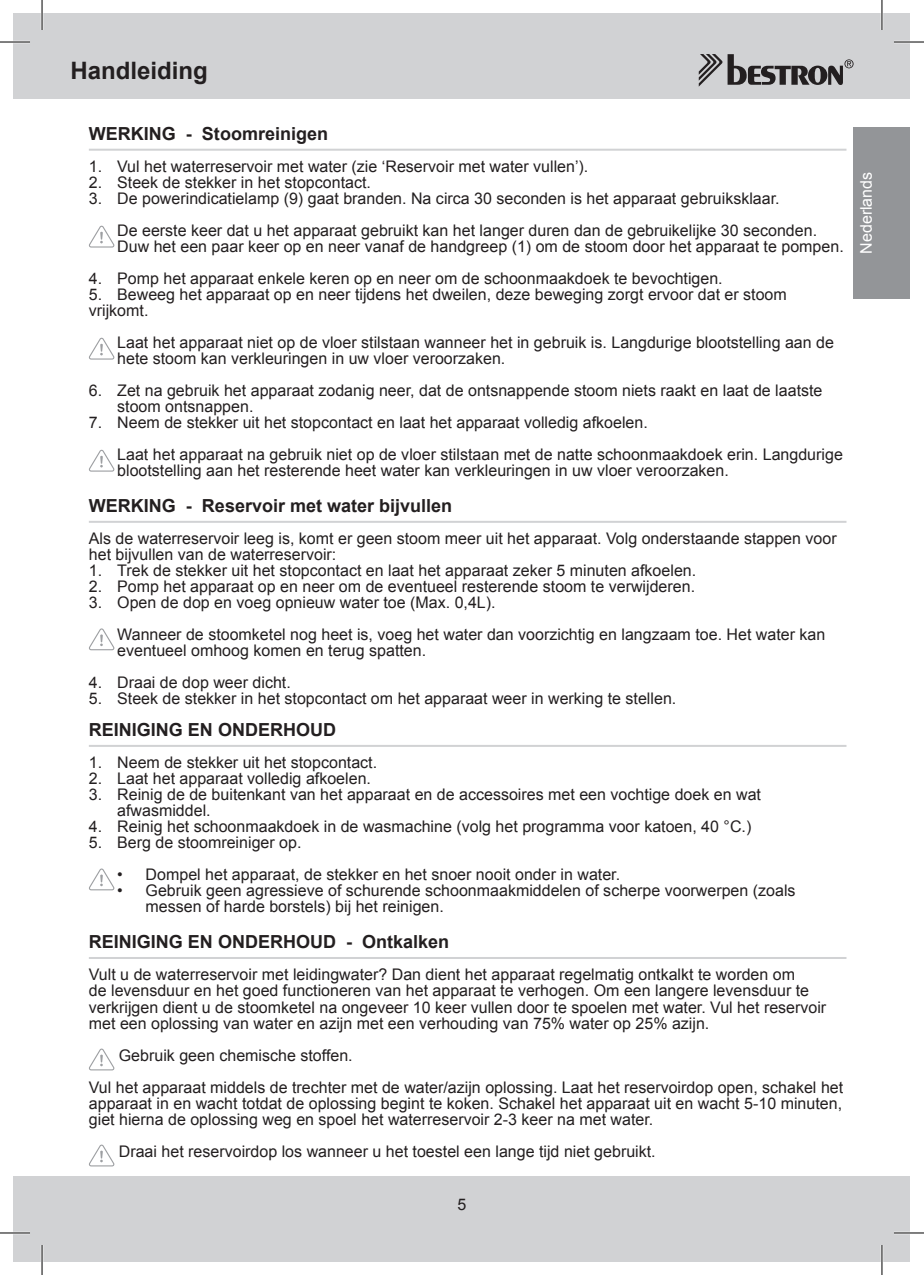
<style>
.page{position:relative;width:924px;height:1275px;background:#fff}
.page>*{position:absolute;margin:0;border:0;box-sizing:border-box;transform-origin:0 0}
.t1{font:700 24px "Arial";color:#231f20}
.t2{font:700 18px "Arial";color:#231f20}
.t3{font:16px/16px "Arial";color:#231f20}
.t4{font:16px "Arial";color:#fff}
</style>
<div class="page">
<div style="left:14px;top:14px;width:895px;height:85px;background:#d1d2d4"></div>
<div style="left:14px;top:1176px;width:895px;height:85px;background:#d1d2d4"></div>
<svg style="left:698px;top:54px;width:155px;height:33px"></svg>
<div style="left:853px;top:127px;width:56px;height:171px;background:#939598"></div>
<hr style="left:89px;top:149px;width:757px;height:2px;background:#d1d2d4">
<hr style="left:89px;top:521px;width:757px;height:2px;background:#d1d2d4">
<hr style="left:89px;top:745px;width:757px;height:2px;background:#d1d2d4">
<hr style="left:89px;top:957px;width:757px;height:2px;background:#d1d2d4">
<svg style="left:89px;top:226px;width:25px;height:21px"></svg>
<svg style="left:89px;top:338px;width:25px;height:21px"></svg>
<svg style="left:89px;top:450px;width:25px;height:21px"></svg>
<svg style="left:89px;top:628px;width:25px;height:22px"></svg>
<svg style="left:89px;top:868px;width:25px;height:22px"></svg>
<svg style="left:89px;top:1048px;width:25px;height:22px"></svg>
<svg style="left:89px;top:1144px;width:25px;height:22px"></svg>
<hr style="left:0;top:41px;width:30px;height:2px;background:#fff">
<hr style="left:893px;top:41px;width:30px;height:2px;background:#fff">
<hr style="left:0;top:1231px;width:30px;height:3px;background:#fff">
<hr style="left:893px;top:1231px;width:30px;height:3px;background:#fff">
<hr style="left:41px;top:0;width:2px;height:30px;background:#fff">
<hr style="left:41px;top:1245px;width:2px;height:30px;background:#fff">
<hr style="left:880px;top:0;width:2px;height:30px;background:#fff">
<hr style="left:880px;top:1245px;width:2px;height:30px;background:#fff">
<hr style="left:0;top:42px;width:30px;height:1px;background:#000">
<hr style="left:893px;top:42px;width:30px;height:1px;background:#000">
<hr style="left:0;top:1232px;width:30px;height:1px;background:#000">
<hr style="left:893px;top:1232px;width:30px;height:1px;background:#000">
<hr style="left:42px;top:0;width:1px;height:30px;background:#000">
<hr style="left:42px;top:1245px;width:1px;height:30px;background:#000">
<hr style="left:881px;top:0;width:1px;height:30px;background:#000">
<hr style="left:881px;top:1245px;width:1px;height:30px;background:#000">
<h1 class="t1" style="left:70px;top:62px;width:139px">Handleiding</h1>
<p class="t2" style="left:89px;top:127px;width:241px">Werking - stoomreinigen</p>
<p class="t3" style="left:89px;top:159px;width:501px">1. Vul het waterreservoir met water (zie ‘Reservoir met water vullen’).</p>
<p class="t3" style="left:89px;top:175px;width:283px">2. Steek de stekker in het stopcontact.</p>
<p class="t3" style="left:117px;top:183px;width:701px;line-height:32px;text-indent:-28px">3. De powerindicatielamp (9) gaat branden. Na circa 30 seconden is het apparaat gebruiksklaar.<br>De eerste keer dat u het apparaat gebruikt kan het langer duren dan de gebruikelijke 30 seconden.</p>
<p class="t3" style="left:117px;top:239px;width:727px">Duw het een paar keer op en neer vanaf de handgreep (1) om de stoom door het apparaat te pompen.</p>
<p class="t3" style="left:89px;top:271px;width:635px">4. Pomp het apparaat enkele keren op en neer om de schoonmaakdoek te bevochtigen.</p>
<p class="t3" style="left:89px;top:287px;width:699px">5. Beweeg het apparaat op en neer tijdens het dweilen, deze beweging zorgt ervoor dat er stoom vrijkomt.</p>
<p class="t3" style="left:117px;top:335px;width:718px">Laat het apparaat niet op de vloer stilstaan wanneer het in gebruik is. Langdurige blootstelling aan de hete stoom kan verkleuringen in uw vloer veroorzaken.</p>
<p class="t3" style="left:117px;top:383px;width:706px;text-indent:-28px">6. Zet na gebruik het apparaat zodanig neer, dat de ontsnappende stoom niets raakt en laat de laatste stoom ontsnappen.</p>
<p class="t3" style="left:117px;top:407px;width:726px;line-height:32px;text-indent:-28px">7. Neem de stekker uit het stopcontact en laat het apparaat volledig afkoelen.<br>Laat het apparaat na gebruik niet op de vloer stilstaan met de natte schoonmaakdoek erin. Langdurige</p>
<p class="t3" style="left:117px;top:463px;width:613px">blootstelling aan het resterende heet water kan verkleuringen in uw vloer veroorzaken.</p>
<p class="t2" style="left:89px;top:499px;width:365px">Werking - reservoir met water bijvullen</p>
<p class="t3" style="left:89px;top:531px;width:749px">Als de waterreservoir leeg is, komt er geen stoom meer uit het apparaat. Volg onderstaande stappen voor het bijvullen van de waterreservoir:</p>
<p class="t3" style="left:89px;top:563px;width:608px">1. Trek de stekker uit het stopcontact en laat het apparaat zeker 5 minuten afkoelen.</p>
<p class="t3" style="left:89px;top:579px;width:607px">2. Pomp het apparaat op en neer om de eventueel resterende stoom te verwijderen.</p>
<p class="t3" style="left:117px;top:587px;width:709px;line-height:32px;text-indent:-28px">3. Open de dop en voeg opnieuw water toe (Max. 0,4L).<br>Wanneer de stoomketel nog heet is, voeg het water dan voorzichtig en langzaam toe. Het water kan</p>
<p class="t3" style="left:117px;top:643px;width:310px">eventueel omhoog komen en terug spatten.</p>
<p class="t3" style="left:89px;top:675px;width:203px">4. Draai de dop weer dicht.</p>
<p class="t3" style="left:89px;top:691px;width:588px">5. Steek de stekker in het stopcontact om het apparaat weer in werking te stellen.</p>
<p class="t2" style="left:89px;top:723px;width:249px">reiniging en onderHoud</p>
<p class="t3" style="left:89px;top:755px;width:290px">1. Neem de stekker uit het stopcontact.</p>
<p class="t3" style="left:89px;top:771px;width:283px">2. Laat het apparaat volledig afkoelen.</p>
<p class="t3" style="left:117px;top:787px;width:645px;text-indent:-28px">3. Reinig de de buitenkant van het apparaat en de accessoires met een vochtige doek en wat afwasmiddel.</p>
<p class="t3" style="left:89px;top:819px;width:663px">4. Reinig het schoonmaakdoek in de wasmachine (volg het programma voor katoen, 40 °C.)</p>
<p class="t3" style="left:89px;top:835px;width:214px">5. Berg de stoomreiniger op.</p>
<p class="t3" style="left:117px;top:867px;width:504px">• Dompel het apparaat, de stekker en het snoer nooit onder in water.</p>
<p class="t3" style="left:145px;top:883px;width:651px;text-indent:-28px">• Gebruik geen agressieve of schurende schoonmaakmiddelen of scherpe voorwerpen (zoals messen of harde borstels) bij het reinigen.</p>
<p class="t2" style="left:89px;top:935px;width:362px">reiniging en onderHoud - ontkalken</p>
<p class="t3" style="left:89px;top:967px;width:738px">Vult u de waterreservoir met leidingwater? Dan dient het apparaat regelmatig ontkalkt te worden om<br>de levensduur en het goed functioneren van het apparaat te verhogen. Om een langere levensduur te verkrijgen dient u de stoomketel na ongeveer 10 keer vullen door te spoelen met water. Vul het reservoir met een oplossing van water en azijn met een verhouding van 75% water op 25% azijn.</p>
<p class="t3" style="left:89px;top:1039px;width:755px;line-height:32px;text-indent:30px">Gebruik geen chemische stoffen.<br>Vul het apparaat middels de trechter met de water/azijn oplossing. Laat het reservoirdop open, schakel het</p>
<p class="t3" style="left:89px;top:1095px;width:754px">apparaat in en wacht totdat de oplossing begint te koken. Schakel het apparaat uit en wacht 5-10 minuten, giet hierna de oplossing weg en spoel het waterreservoir 2-3 keer na met water.</p>
<p class="t3" style="left:119px;top:1143px;width:538px">Draai het reservoirdop los wanneer u het toestel een lange tijd niet gebruikt.</p>
<p class="t3" style="left:457px;top:1197px;width:10px">5</p>
<p class="t4" style="left:856px;top:254px;width:83px;rotate:-90deg">Nederlands</p>
</div>
